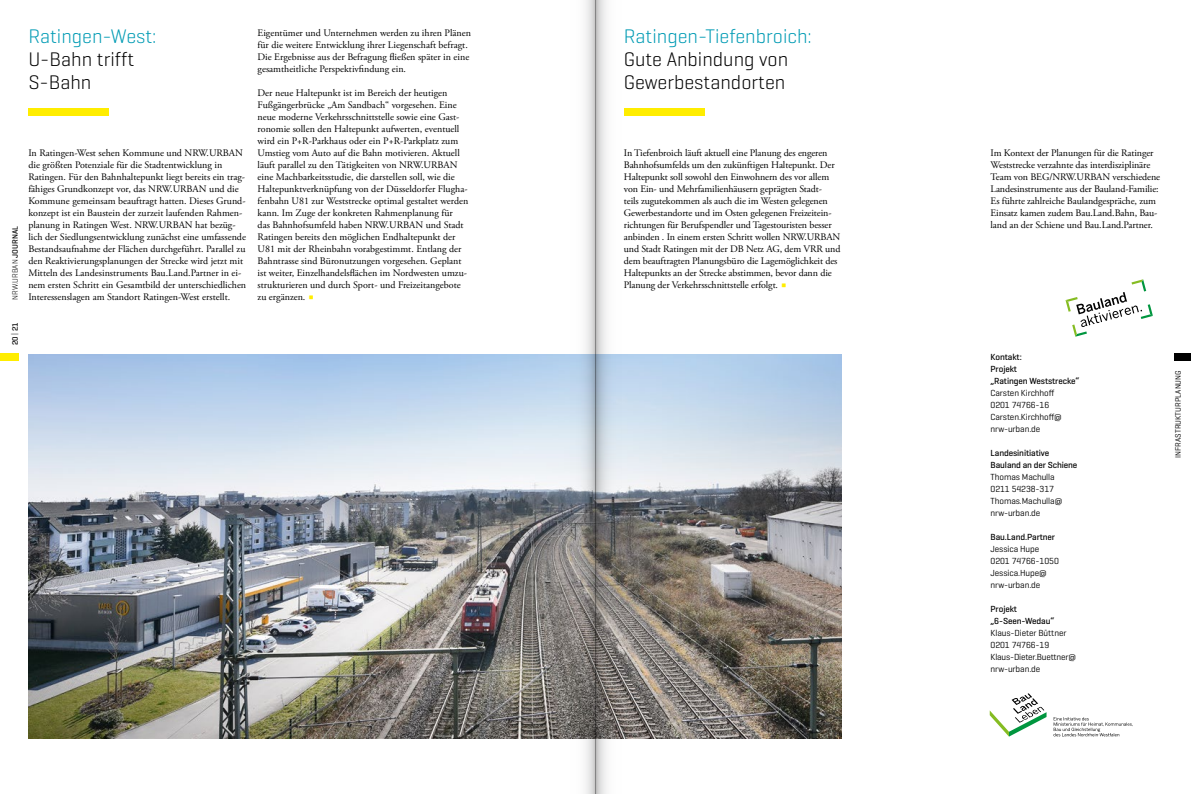
<style>
.page{position:relative;width:1191px;height:794px;background:#fff}
.page>*{position:absolute;margin:0;border:0;box-sizing:border-box;transform-origin:0 0}
.t1{font:300 20px/23px "Geogrotesque";color:#000}
.t2{font:300 20px "Geogrotesque";color:#009bb4}
.t3{font:10px/12px "Adobe Garamond Pro";color:#000}
.t4{font:9px/12px "Geogrotesque";letter-spacing:-.01em;color:#000}
.t5{font:500 9px/12px "Geogrotesque";letter-spacing:-.01em;color:#000}
.t6{font:8px "Geogrotesque";color:#000}
.t7{font:300 8px "Geogrotesque";color:#000}
.t8{font:500 8px "Geogrotesque";color:#000}
.s1{font-weight:500}
.s2{font-weight:300}
.s3{font-family:"Geogrotesque";font-size:18px;color:#ffed00}
</style>
<div class="page">
<div style="left:0;top:354px;width:19px;height:7px;background:#ffed00"></div>
<div style="left:1174px;top:354px;width:17px;height:7px;background:#000"></div>
<div style="left:28px;top:108px;width:81px;height:8px;background:#ffed00"></div>
<div style="left:624px;top:108px;width:80px;height:8px;background:#ffed00"></div>
<img style="left:28px;top:354px;width:813px;height:384px">
<svg style="left:989px;top:693px;width:57px;height:43px"></svg>
<svg style="left:1053px;top:717px;width:79px;height:19px"></svg>
<svg style="left:1065px;top:279px;width:87px;height:58px"></svg>
<svg style="left:595px;top:0;width:37px;height:794px"></svg>
<svg style="left:558px;top:0;width:37px;height:794px"></svg>
<p class="t7" style="left:10px;top:300px;width:75px;rotate:-90deg">NRW.URBAN <span class="s1">JOURNAL</span></p>
<p class="t8" style="left:10px;top:345px;width:25px;rotate:-90deg">20 <span class="s2">|</span> 21</p>
<p class="t3" style="left:257px;top:27px;width:215px">Eigentümer und Unternehmen werden zu ihren Plänen für die weitere Entwicklung ihrer Liegenschaft befragt.<br>Die Ergebnisse aus der Befragung fließen später in eine gesamtheitliche Perspektivfindung ein.</p>
<p class="t3" style="left:257px;top:87px;width:212px">Der neue Haltepunkt ist im Bereich der heutigen Fußgängerbrücke „Am Sandbach“ vorgesehen. Eine neue moderne Verkehrsschnittstelle sowie eine Gast&shy;ronomie sollen den Haltepunkt aufwerten, eventuell wird ein P+R-Parkhaus oder ein P+R-Parkplatz zum Umstieg vom Auto auf die Bahn motivieren. Aktuell läuft parallel zu den Tätigkeiten von NRW.URBAN eine Machbarkeitsstudie, die darstellen soll, wie die Haltepunktverknüpfung von der Düsseldorfer Flugha&shy;fenbahn U81 zur Weststrecke optimal gestaltet werden kann. Im Zuge der konkreten Rahmenplanung für<br>das Bahnhofsumfeld haben NRW.URBAN und Stadt Ratingen bereits den möglichen Endhaltepunkt der U81 mit der Rheinbahn vorabgestimmt. Entlang der Bahntrasse sind Büronutzungen vorgesehen. Geplant ist weiter, Einzelhandelsflächen im Nordwesten umzu&shy;strukturieren und durch Sport- und Freizeitangebote zu ergänzen. <span class="s3">∆</span></p>
<h1 class="t2" style="left:624px;top:24px;width:189px">Ratingen-Tiefenbroich:</h1>
<h1 class="t1" style="left:624px;top:47px;width:166px">Gute Anbindung von<br>Gewerbestandorten</h1>
<h1 class="t2" style="left:28px;top:24px;width:130px">Ratingen-West:</h1>
<h1 class="t1" style="left:28px;top:47px;width:107px">U-Bahn trifft<br>S-Bahn</h1>
<p class="t3" style="left:28px;top:147px;width:219px">In Ratingen-West sehen Kommune und NRW.URBAN die größten Potenziale für die Stadtentwicklung in Ratingen. Für den Bahnhaltepunkt liegt bereits ein trag&shy;fähiges Grundkonzept vor, das NRW.URBAN und die Kommune gemeinsam beauftragt hatten. Dieses Grund&shy;konzept ist ein Baustein der zurzeit laufenden Rahmen&shy;planung in Ratingen West. NRW.URBAN hat bezüg&shy;lich der Siedlungsentwicklung zunächst eine umfassende Bestandsaufnahme der Flächen durchgeführt. Parallel zu den Reaktivierungsplanungen der Strecke wird jetzt mit Mitteln des Landesinstruments Bau.Land.Partner in ei&shy;nem ersten Schritt ein Gesamtbild der unterschiedlichen Interessenslagen am Standort Ratingen-West erstellt.</p>
<p class="t3" style="left:624px;top:147px;width:218px">In Tiefenbroich läuft aktuell eine Planung des engeren Bahnhofsumfelds um den zukünftigen Haltepunkt. Der Haltepunkt soll sowohl den Einwohnern des vor allem von Ein- und Mehrfamilienhäusern geprägten Stadt-<br>teils zugutekommen als auch die im Westen gelegenen Gewerbestandorte und im Osten gelegenen Freizeitein&shy;richtungen für Berufspendler und Tagestouristen besser anbinden . In einem ersten Schritt wollen NRW.URBAN und Stadt Ratingen mit der DB Netz AG, dem VRR und dem beauftragten Planungsbüro die Lagemöglichkeit des Haltepunkts an der Strecke abstimmen, bevor dann die Planung der Verkehrsschnittstelle erfolgt. <span class="s3">∆</span></p>
<p class="t3" style="left:990px;top:147px;width:171px">Im Kontext der Planungen für die Ratinger Weststrecke verzahnte das interdisziplinäre Team von BEG/NRW.URBAN verschiedene Landesinstrumente aus der Bauland-Familie:<br>Es führte zahlreiche Baulandgespräche, zum Einsatz kamen zudem Bau.Land.Bahn, Bau&shy;land an der Schiene und Bau.Land.Partner.</p>
<p class="t5" style="left:990px;top:351px;width:90px">Kontakt:<br>Projekt<br>„Ratingen Weststrecke“</p>
<p class="t4" style="left:990px;top:387px;width:73px">Carsten Kirchhoff<br>0201 74766-16<br>Carsten.Kirchhoff@ nrw-urban.de</p>
<p class="t5" style="left:990px;top:447px;width:88px">Landesinitiative<br>Bauland an der Schiene</p>
<p class="t4" style="left:990px;top:471px;width:73px">Thomas Machulla<br>0211 54238-317<br>Thomas.Machulla@ nrw-urban.de</p>
<p class="t5" style="left:990px;top:531px;width:66px">Bau.Land.Partner</p>
<p class="t4" style="left:990px;top:543px;width:70px">Jessica Hupe<br>0201 74766-1050<br>Jessica.Hupe@ nrw-urban.de</p>
<p class="t5" style="left:990px;top:603px;width:65px">Projekt „6-Seen-Wedau“</p>
<p class="t4" style="left:990px;top:627px;width:87px">Klaus-Dieter Büttner<br>0201 74766-19<br>Klaus-Dieter.Buettner@ nrw-urban.de</p>
<p class="t6" style="left:1173px;top:458px;width:89px;rotate:-90deg">INFRASTRUKTURPLANUNG</p>
</div>
